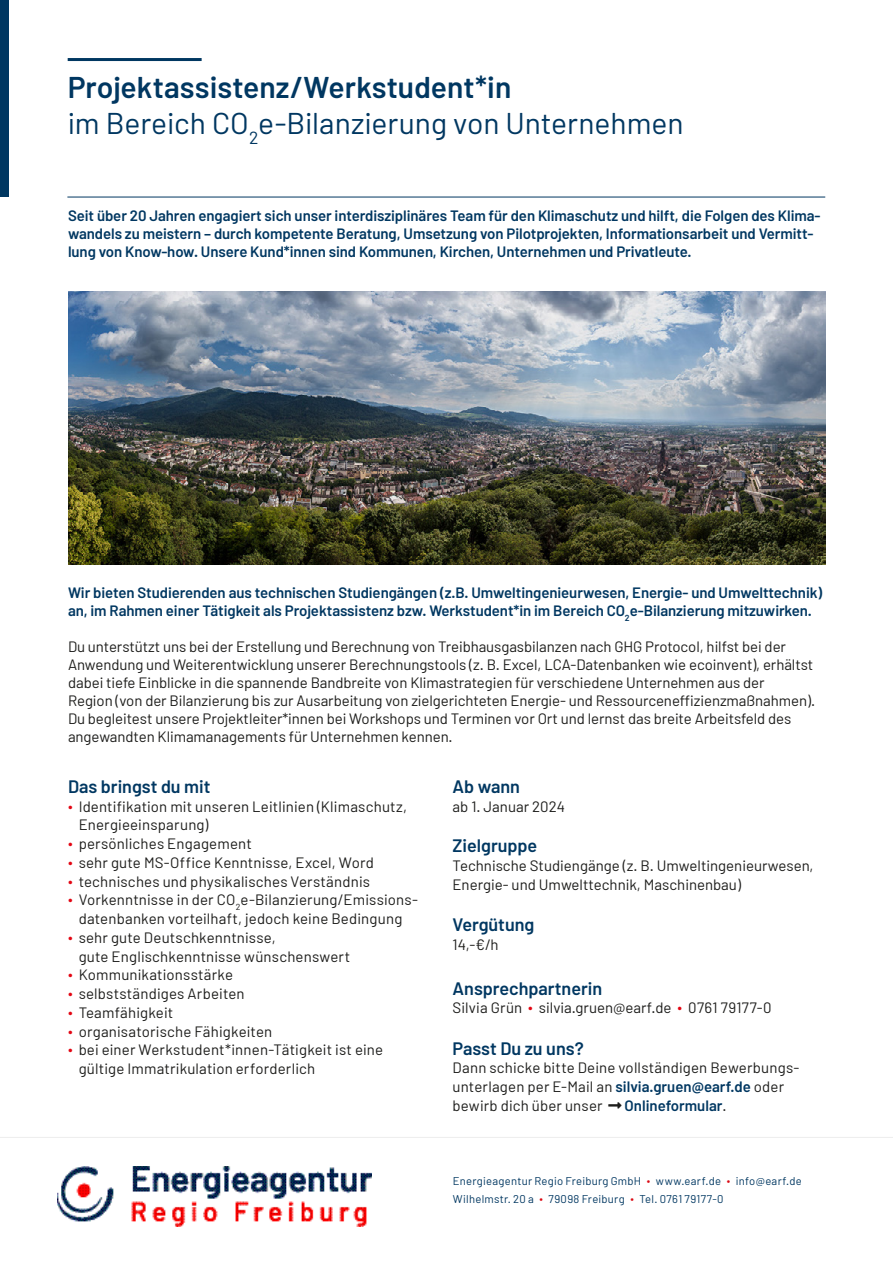
<style>
.page{position:relative;width:893px;height:1263px;background:#fff}
.page>*{position:absolute;margin:0;border:0;box-sizing:border-box;transform-origin:0 0}
.t1{font:30px/36px "Barlow";letter-spacing:-.005em;color:#003761}
.t2{font:600 18px "Barlow";color:#003761}
.t3{font:15px/18.1px "Barlow";color:#1d1d1b}
.t4{font:600 15px/18px "Barlow";letter-spacing:-.005em;color:#003761}
.t5{font:11.25px/18px "Barlow";letter-spacing:.025em;color:#003761}
.s1{font-weight:600}
.s2{color:#e30613}
.s3{font-weight:600;color:#003761}
.s4{color:#db0812}
</style>
<div class="page">
<img style="left:68px;top:291px;width:757px;height:273px">
<img style="left:58px;top:1167px;width:313px;height:59px">
<hr style="left:68px;top:58px;width:134px;height:3px;background:#003761">
<hr style="left:0;top:1137px;width:893px;height:1px;background:#ededed">
<hr style="left:67px;top:197px;width:758px;height:1px;background:#003761">
<div style="left:0;top:0;width:9px;height:197px;background:#003761"></div>
<h1 class="t1" style="left:68px;top:68px;width:617px"><span class="s1">Projektassistenz/Werkstudent*in<br></span>im Bereich CO<sub>2</sub>e-Bilanzierung von Unternehmen</h1>
<p class="t4" style="left:68px;top:206px;width:754px">Seit über 20 Jahren engagiert sich unser interdisziplinäres Team für den Klimaschutz und hilft, die Folgen des Klima&shy;wandels zu meistern – durch kompetente Beratung, Umsetzung von Pilotprojekten, Informationsarbeit und Vermitt&shy;lung von Know-how. Unsere Kund*innen sind Kommunen, Kirchen, Unternehmen und Privatleute.</p>
<p class="t4" style="left:68px;top:583px;width:756px">Wir bieten Studierenden aus technischen Studiengängen (z.B. Umweltingenieurwesen, Energie- und Umwelttechnik) an, im Rahmen einer Tätigkeit als Projektassistenz bzw. Werkstudent*in im Bereich CO<sub>2</sub>e-Bilanzierung mitzuwirken.</p>
<p class="t3" style="left:68px;top:637px;width:749px">Du unterstützt uns bei der Erstellung und Berechnung von Treibhausgasbilanzen nach GHG Protocol, hilfst bei der Anwendung und Weiterentwicklung unserer Berechnungstools (z. B. Excel, LCA-Datenbanken wie ecoinvent), erhältst dabei tiefe Einblicke in die spannende Bandbreite von Klimastrategien für verschiedene Unternehmen aus der<br>Region (von der Bilanzierung bis zur Ausarbeitung von zielgerichteten Energie- und Ressourceneffizienzmaßnahmen).<br>Du begleitest unsere Projektleiter*innen bei Workshops und Terminen vor Ort und lernst das breite Arbeitsfeld des angewandten Klimamanagements für Unternehmen kennen.</p>
<p class="t2" style="left:68px;top:775px;width:144px">Das bringst du mit</p>
<p class="t3" style="left:68px;top:797px;width:341px"><span class="s2">∙</span> Identifikation mit unseren Leitlinien (Klimaschutz,</p>
<p class="t3" style="left:79px;top:815px;width:131px">Energieeinsparung)</p>
<p class="t3" style="left:68px;top:834px;width:185px"><span class="s2">∙</span> persönliches Engagement</p>
<p class="t3" style="left:68px;top:853px;width:307px"><span class="s2">∙</span> sehr gute MS-Office Kenntnisse, Excel, Word</p>
<p class="t3" style="left:68px;top:872px;width:303px"><span class="s2">∙</span> technisches und physikalisches Verständnis</p>
<p class="t3" style="left:68px;top:890px;width:351px"><span class="s2">∙</span> Vorkenntnisse in der CO<sub>2</sub>e-Bilanzierung/Emissions-</p>
<p class="t3" style="left:79px;top:909px;width:325px">datenbanken vorteilhaft, jedoch keine Bedingung</p>
<p class="t3" style="left:68px;top:928px;width:209px"><span class="s2">∙</span> sehr gute Deutschkenntnisse,</p>
<p class="t3" style="left:79px;top:947px;width:273px">gute Englischkenntnisse wünschenswert</p>
<p class="t3" style="left:68px;top:965px;width:167px"><span class="s2">∙</span> Kommunikationsstärke</p>
<p class="t3" style="left:68px;top:984px;width:178px"><span class="s2">∙</span> selbstständiges Arbeiten</p>
<p class="t3" style="left:68px;top:1003px;width:107px"><span class="s2">∙</span> Teamfähigkeit</p>
<p class="t3" style="left:68px;top:1022px;width:206px"><span class="s2">∙</span> organisatorische Fähigkeiten</p>
<p class="t3" style="left:68px;top:1040px;width:317px"><span class="s2">∙</span> bei einer Werkstudent*innen-Tätigkeit ist eine</p>
<p class="t3" style="left:79px;top:1059px;width:238px">gültige Immatrikulation erforderlich</p>
<p class="t2" style="left:453px;top:775px;width:69px">Ab wann</p>
<p class="t3" style="left:453px;top:797px;width:114px">ab 1. Januar 2024</p>
<p class="t2" style="left:453px;top:834px;width:86px">Zielgruppe</p>
<p class="t3" style="left:453px;top:856px;width:362px;line-height:18.8px">Technische Studiengänge (z. B. Umweltingenieurwesen,<br>Energie- und Umwelttechnik, Maschinenbau)</p>
<p class="t2" style="left:453px;top:913px;width:83px">Vergütung</p>
<p class="t3" style="left:453px;top:935px;width:47px">14,-€/h</p>
<p class="t2" style="left:453px;top:977px;width:151px">Ansprechpartnerin</p>
<p class="t3" style="left:453px;top:998px;width:321px">Silvia Grün <span class="s2">∙</span> silvia.gruen@earf.de <span class="s2">∙</span> 0761 79177-0</p>
<p class="t2" style="left:453px;top:1037px;width:133px">Passt Du zu uns?</p>
<p class="t3" style="left:453px;top:1058px;width:348px;line-height:18.8px">Dann schicke bitte Deine vollständigen Bewerbungs&shy;unterlagen per E-Mail an <span class="s3">silvia.gruen@earf.de</span> oder bewirb dich über unser □■□●▼▼ <span class="s3">Onlineformular</span>.</p>
<p class="t5" style="left:453px;top:1171px;width:350px">Energieagentur Regio Freiburg GmbH <span class="s4">∙</span> www.earf.de <span class="s4">∙</span> info@earf.de<br>Wilhelmstr. 20 a <span class="s4">∙</span> 79098 Freiburg <span class="s4">∙</span> Tel. 0761 79177-0</p>
</div>
